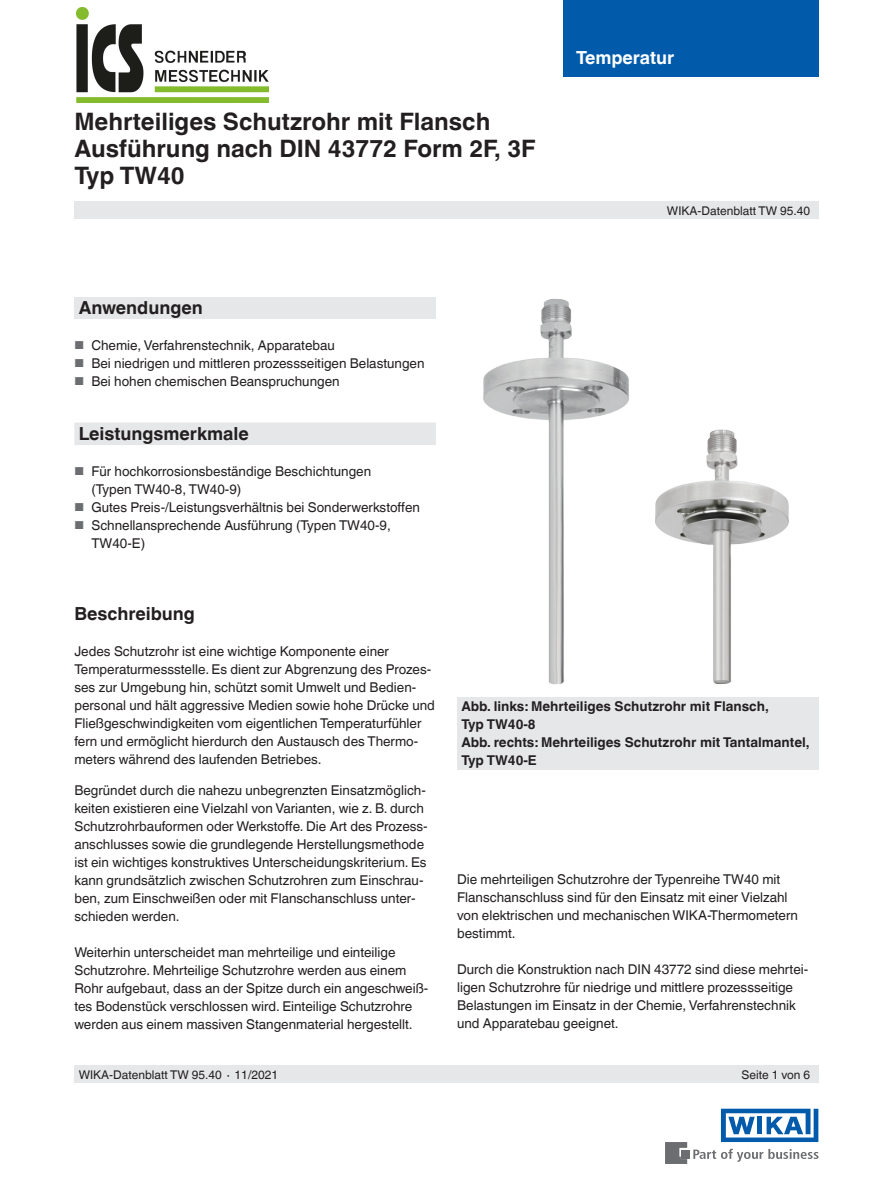
<style>
.page{position:relative;width:893px;height:1188px;background:#fff}
.page>*{position:absolute;margin:0;border:0;box-sizing:border-box;transform-origin:0 0}
.t1{font:700 24px/27px "Helvetica World";color:#231f20}
.t2{font:700 18px "Helvetica World";color:#231f20}
.t3{font:700 18px "Helvetica World";color:#fff}
.t4{font:13.5px/18px "Helvetica World";color:#231f20}
.t5{font:700 13.5px/18px "Helvetica World";color:#231f20}
.t6{font:12px "Helvetica World";color:#231f20}
.s1{font-size:11.55px;color:#6c6d70}
</style>
<div class="page">
<div style="left:74px;top:297px;width:362px;height:22px;background:#e6e7e9"></div>
<div style="left:74px;top:202px;width:745px;height:17px;background:#e6e7e9"></div>
<div style="left:74px;top:1066px;width:745px;height:17px;background:#e6e7e9"></div>
<svg style="left:693px;top:1149px;width:126px;height:13px"></svg>
<div style="left:682px;top:1150px;width:8px;height:8px;background:#6c6d70"></div>
<svg style="left:665px;top:1142px;width:22px;height:22px"></svg>
<svg style="left:721px;top:1109px;width:97px;height:33px"></svg>
<div style="left:563px;top:0;width:256px;height:77px;background:#015aaa"></div>
<img style="left:483px;top:299px;width:146px;height:386px">
<img style="left:655px;top:429px;width:134px;height:255px">
<div style="left:457px;top:697px;width:362px;height:73px;background:#e6e7e9"></div>
<div style="left:74px;top:423px;width:362px;height:22px;background:#e6e7e9"></div>
<img style="left:76px;top:7px;width:192px;height:96px">
<h1 class="t1" style="left:74px;top:108px;width:463px">Mehrteiliges Schutzrohr mit Flansch<br>Ausführung nach DIN 43772 Form 2F, 3F<br>Typ TW40</h1>
<h2 class="t2" style="left:79px;top:297px;width:126px">Anwendungen</h2>
<p class="t4" style="left:74px;top:336px;width:262px"><span class="s1">■</span> Chemie, Verfahrenstechnik, Apparatebau</p>
<p class="t4" style="left:74px;top:354px;width:352px"><span class="s1">■</span> Bei niedrigen und mittleren prozessseitigen Belastungen</p>
<p class="t4" style="left:74px;top:372px;width:267px"><span class="s1">■</span> Bei hohen chemischen Beanspruchungen</p>
<h2 class="t2" style="left:79px;top:423px;width:172px">Leistungsmerkmale</h2>
<p class="t4" style="left:91px;top:462px;width:281px;text-indent:-17px"><span class="s1">■</span> Für hochkorrosionsbeständige Beschichtungen (Typen TW40-8, TW40-9)</p>
<p class="t4" style="left:74px;top:498px;width:347px"><span class="s1">■</span> Gutes Preis-/Leistungsverhältnis bei Sonderwerkstoffen</p>
<p class="t4" style="left:91px;top:516px;width:301px;text-indent:-17px"><span class="s1">■</span> Schnellansprechende Ausführung (Typen TW40-9,<br>TW40-E)</p>
<h2 class="t3" style="left:576px;top:47px;width:100px">Temperatur</h2>
<p class="t6" style="left:667px;top:204px;width:145px">WIKA-Datenblatt TW 95.40</p>
<h2 class="t2" style="left:74px;top:603px;width:122px">Beschreibung</h2>
<p class="t4" style="left:74px;top:642px;width:362px">Jedes Schutzrohr ist eine wichtige Komponente einer Temperaturmessstelle. Es dient zur Abgrenzung des Prozes&shy;ses zur Umgebung hin, schützt somit Umwelt und Bedien&shy;personal und hält aggressive Medien sowie hohe Drücke und Fließgeschwindigkeiten vom eigentlichen Temperaturfühler fern und ermöglicht hierdurch den Austausch des Thermo&shy;meters während des laufenden Betriebes.</p>
<p class="t4" style="left:74px;top:782px;width:355px">Begründet durch die nahezu unbegrenzten Einsatzmöglich&shy;keiten existieren eine Vielzahl von Varianten, wie z. B. durch Schutzrohrbauformen oder Werkstoffe. Die Art des Prozess&shy;anschlusses sowie die grundlegende Herstellungsmethode ist ein wichtiges konstruktives Unterscheidungskriterium. Es kann grundsätzlich zwischen Schutzrohren zum Einschrau&shy;ben, zum Einschweißen oder mit Flanschanschluss unter&shy;schieden werden.</p>
<p class="t4" style="left:74px;top:944px;width:355px">Weiterhin unterscheidet man mehrteilige und einteilige Schutzrohre. Mehrteilige Schutzrohre werden aus einem Rohr aufgebaut, dass an der Spitze durch ein angeschweiß&shy;tes Bodenstück verschlossen wird. Einteilige Schutzrohre werden aus einem massiven Stangenmaterial hergestellt.</p>
<p class="t5" style="left:461px;top:698px;width:350px">Abb. links: Mehrteiliges Schutzrohr mit Flansch,<br>Typ TW40-8<br>Abb. rechts: Mehrteiliges Schutzrohr mit Tantalmantel,<br>Typ TW40-E</p>
<p class="t4" style="left:457px;top:870px;width:342px">Die mehrteiligen Schutzrohre der Typenreihe TW40 mit Flanschanschluss sind für den Einsatz mit einer Vielzahl von elektrischen und mechanischen WIKA-Thermometern bestimmt.</p>
<p class="t4" style="left:457px;top:960px;width:353px">Durch die Konstruktion nach DIN 43772 sind diese mehrtei&shy;ligen Schutzrohre für niedrige und mittlere prozessseitige Belastungen im Einsatz in der Chemie, Verfahrenstechnik und Apparatebau geeignet.</p>
<p class="t6" style="left:79px;top:1068px;width:201px">WIKA-Datenblatt TW 95.40 ∙ 11/2021</p>
<p class="t6" style="left:742px;top:1068px;width:70px">Seite 1 von 6</p>
</div>
